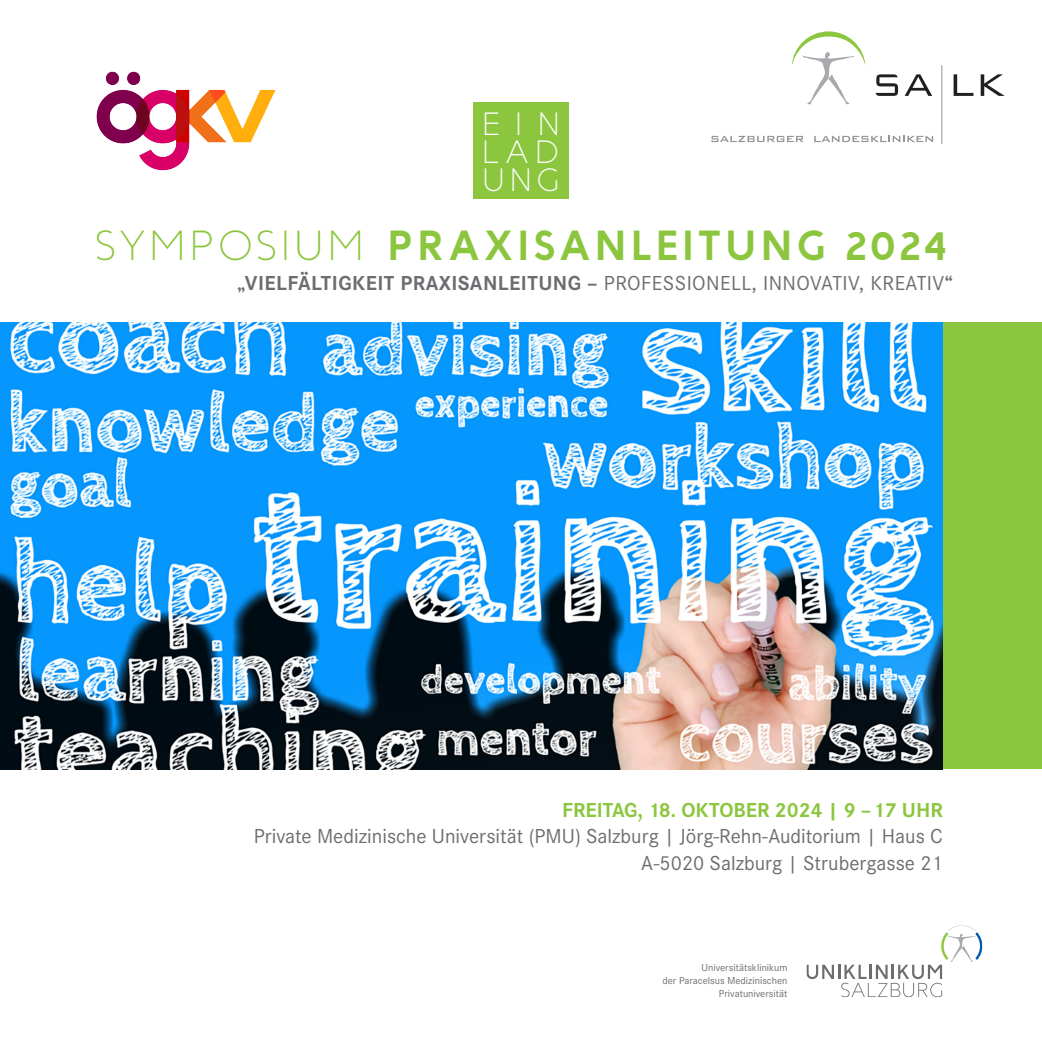
<style>
.page{position:relative;width:1042px;height:1042px;background:#fff}
.page>*{position:absolute;margin:0;border:0;box-sizing:border-box;transform-origin:0 0}
.SALK_Headline_16pt{font:700 42px "Baufra";letter-spacing:.055em;color:#8bc63e}
.SALK_Headline_16pt-2{font:32.2px/28px "Baufra";letter-spacing:.175em;color:#fff;text-align:justify}
.t1{font:21px "Corporate S";color:#6c6d70}
.t2{font:700 21px "Corporate S";letter-spacing:.02em;color:#6c6d70}
.t3{font:700 21px "Corporate S";color:#8bc63e}
.PMU_Zusatz{font:10.5px "Corporate S";color:#6c6d70}
.s1{font-weight:400}
</style>
<div class="page">
<div style="left:943px;top:322px;width:99px;height:447px;background:#8bc63e"></div>
<img style="left:0;top:322px;width:943px;height:447px">
<hr style="left:941px;top:65px;width:1px;height:79px;background:#939598">
<svg style="left:711px;top:136px;width:92px;height:6px"></svg>
<svg style="left:814px;top:136px;width:119px;height:6px"></svg>
<svg style="left:904px;top:74px;width:28px;height:22px"></svg>
<svg style="left:980px;top:74px;width:24px;height:22px"></svg>
<svg style="left:953px;top:74px;width:20px;height:22px"></svg>
<svg style="left:875px;top:74px;width:23px;height:22px"></svg>
<svg style="left:792px;top:31px;width:73px;height:74px"></svg>
<svg style="left:806px;top:925px;width:176px;height:72px"></svg>
<img style="left:96px;top:71px;width:180px;height:100px">
<div style="left:473px;top:103px;width:95px;height:96px;background:#8bc63e"></div>
<p class="SALK_Headline_16pt-2" style="left:481px;top:108px;width:81px">EIN LAD UNG</p>
<p class="SALK_Headline_16pt" style="left:95px;top:215px;width:854px"><span class="s1">SYMPOSIUM</span> PRAXISANLEITUNG 2024</p>
<p class="t2" style="left:238px;top:271px;width:716px">„VIELFÄLTIGKEIT PRAXISANLEITUNG – <span class="s1">PROFESSIONELL, INNOVATIV, KREATIV</span>“</p>
<p class="t3" style="left:562px;top:798px;width:382px">FREITAG, 18. OKTOBER 2024 | 9 ‒17 UHR</p>
<p class="t1" style="left:254px;top:824px;width:690px">Private Medizinische Universität (PMU) Salzburg | Jörg-Rehn-Auditorium | Haus C</p>
<p class="t1" style="left:641px;top:851px;width:303px">A-5020 Salzburg | Strubergasse 21</p>
<p class="PMU_Zusatz" style="left:701px;top:961px;width:87px">Universitätsklinikum</p>
<p class="PMU_Zusatz" style="left:662px;top:975px;width:126px">der Paracelsus Medizinischen</p>
<p class="PMU_Zusatz" style="left:719px;top:988px;width:70px">Privatuniversität</p>
</div>
